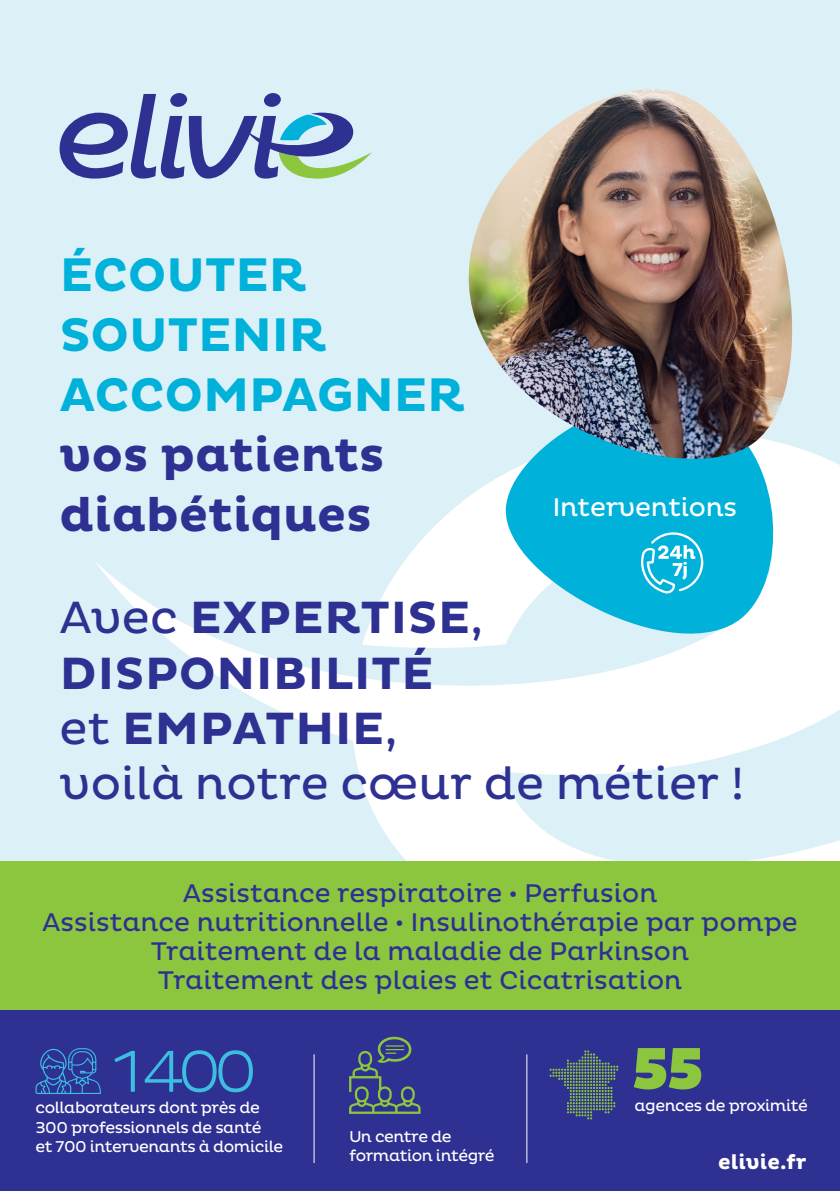
<style>
.page{position:relative;width:840px;height:1191px;background:#fff}
.page>*{position:absolute;margin:0;border:0;box-sizing:border-box;transform-origin:0 0}
.t1{font:300 60px "Pluto";color:#3dbde0}
.t2{font:900 60px "Pluto";color:#8bc63e}
.t3{font:700 48px/60px "Pluto";letter-spacing:-.005em;color:#00b1d9}
.t4{font:46px/55.2px "Pluto";color:#2e3092}
.t5{font:26px/29px "Pluto";color:#2e3092;text-align:center}
.t6{font:26px "Pluto";letter-spacing:-.01em;color:#fff}
.t7{font:700 20.8px "Pluto";color:#fff}
.t8{font:16px/19.2px "Pluto";letter-spacing:-.03em;color:#fff}
.t9{font:500 15.8px "Roboto";color:#fff}
.s1{color:#2e3092}
.s2{font-weight:700}
</style>
<div class="page">
<div style="left:0;top:0;width:839px;height:1191px;background:#dcf0f7"></div>
<div style="left:0;top:1010px;width:839px;height:181px;background:#2e3092"></div>
<svg style="left:123px;top:455px;width:716px;height:406px"></svg>
<hr style="left:551px;top:703px;width:255px;height:1px;background:#fff">
<svg style="left:35px;top:1036px;width:584px;height:83px"></svg>
<svg style="left:60px;top:93px;width:311px;height:86px"></svg>
<div style="left:0;top:861px;width:839px;height:149px;background:#8bc63e"></div>
<hr style="left:313px;top:1054px;width:1px;height:109px;background:#fff">
<hr style="left:526px;top:1054px;width:1px;height:109px;background:#fff">
<svg style="left:502px;top:463px;width:284px;height:207px;fill:#00b1d9"></svg>
<svg style="left:96px;top:525px;width:672px;height:70px"></svg>
<img style="left:462px;top:89px;width:357px;height:374px">
<p class="t3" style="left:60px;top:246px;width:406px">ÉCOUTER<br>SOUTENIR<br>ACCOMPAGNER <span class="s1">vos patients diabétiques</span></p>
<p class="t6" style="left:552px;top:492px;width:186px">Interventions</p>
<p class="t4" style="left:60px;top:591px;width:686px">Avec <span class="s2">EXPERTISE</span>,<br><span class="s2">DISPONIBILITÉ<br></span>et <span class="s2">EMPATHIE</span>,<br>voilà notre cœur de métier !</p>
<p class="t5" style="left:42px;top:879px;width:756px">Assistance respiratoire • Perfusion<br>Assistance nutritionnelle • Insulinothérapie par pompe Traitement de la maladie de Parkinson<br>Traitement des plaies et Cicatrisation</p>
<p class="t1" style="left:113px;top:1037px;width:146px">1 400</p>
<p class="t2" style="left:630px;top:1033px;width:75px">55</p>
<p class="t8" style="left:634px;top:1096px;width:175px">agences de proximité</p>
<p class="t8" style="left:349px;top:1126px;width:147px">Un centre de formation intégré</p>
<p class="t8" style="left:35px;top:1098px;width:249px">collaborateurs dont près de<br>300 professionnels de santé<br>et 700 intervenants à domicile</p>
<p class="t9" style="left:78px;top:1131px;width:19px">12</p>
<p class="t9" style="left:119px;top:1131px;width:232px">JADE &amp; ITD 2022 | PROGRAMME</p>
<p class="t7" style="left:717px;top:1149px;width:90px">elivie.fr</p>
</div>
